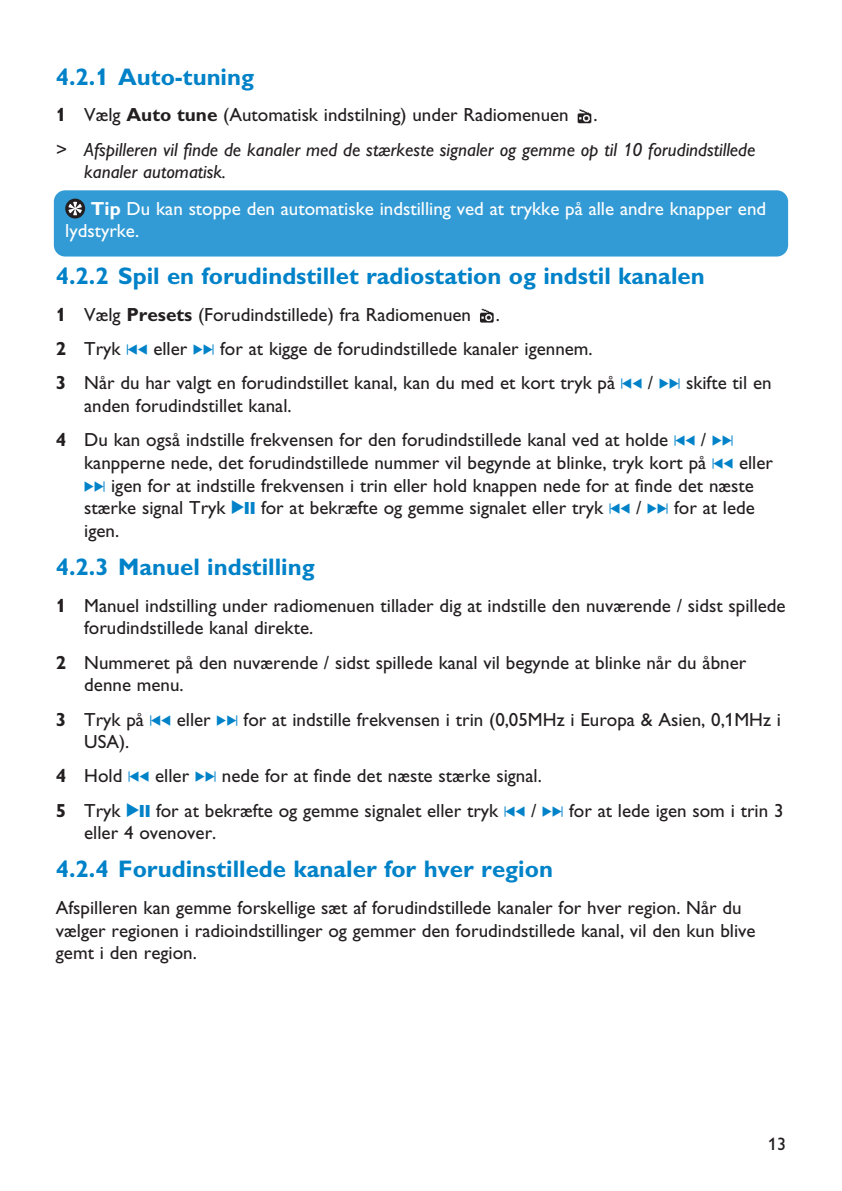
<style>
.page{position:relative;width:842px;height:1191px;background:#fff}
.page>*{position:absolute;margin:0;border:0;box-sizing:border-box;transform-origin:0 0}
.t1{font:700 24px "Gill Alt One";color:#0082c8}
.t2{font:19px/22.8px "Gill Alt One";color:#231f20}
.t3{font:italic 19px/22.8px "Gill Alt One";color:#231f20}
.t4{font:19px/22.8px "Gill Alt One";color:#fff}
.t5{font:18px "Gill Alt One";color:#231f20}
.s1{font-weight:700}
.s2{font-family:"Audio Four 4";color:#0082c8}
</style>
<div class="page">
<svg style="left:577px;top:109px;width:15px;height:15px"></svg>
<svg style="left:578px;top:110px;width:13px;height:13px"></svg>
<div style="left:54px;top:190px;width:734px;height:66px;background:#329bd5;border-radius:11px"></div>
<svg style="left:65px;top:199px;width:20px;height:19px"></svg>
<svg style="left:69px;top:202px;width:13px;height:13px"></svg>
<svg style="left:480px;top:309px;width:14px;height:13px"></svg>
<p class="t1" style="left:56px;top:68px;width:200px">4.2.1 Auto-tuning</p>
<p class="t2" style="left:56px;top:106px;width:514px"><span class="s1">1</span> Vælg <span class="s1">Auto tune</span> (Automatisk indstilning) under Radiomenuen</p>
<p class="t2" style="left:594px;top:106px;width:6px">.</p>
<p class="t3" style="left:84px;top:140px;width:673px;text-indent:-28px">&gt; Afspilleren vil finde de kanaler med de stærkeste signaler og gemme op til 10 forudindstillede kanaler automatisk.</p>
<p class="t4" style="left:65px;top:199px;width:702px;text-indent:26px"><span class="s1">Tip</span> Du kan stoppe den automatiske indstilling ved at trykke på alle andre knapper end lydstyrke.</p>
<p class="t1" style="left:56px;top:267px;width:650px">4.2.2 Spil en forudindstillet radiostation og indstil kanalen</p>
<p class="t2" style="left:56px;top:305px;width:417px"><span class="s1">1</span> Vælg <span class="s1">Presets</span> (Forudindstillede) fra Radiomenuen</p>
<p class="t2" style="left:56px;top:299px;width:717px;line-height:34.2px;text-indent:440px">.<br><span class="s1">2</span> Tryk <span class="s2">J(</span> eller <span class="s2">)K</span> for at kigge de forudindstillede kanaler igennem.<br><span class="s1">3</span> Når du har valgt en forudindstillet kanal, kan du med et kort tryk på <span class="s2">J(</span> / <span class="s2">)K</span> skifte til en</p>
<p class="t2" style="left:56px;top:390px;width:679px;line-height:34.2px;text-indent:28px">anden forudindstillet kanal.<br><span class="s1">4</span> Du kan også indstille frekvensen for den forudindstillede kanal ved at holde <span class="s2">J(</span> / <span class="s2">)K</span></p>
<p class="t2" style="left:84px;top:453px;width:690px">kanpperne nede, det forudindstillede nummer vil begynde at blinke, tryk kort på <span class="s2">J(</span> eller <span class="s2">)K</span> igen for at indstille frekvensen i trin eller hold knappen nede for at finde det næste stærke signal Tryk <span class="s2">2;</span> for at bekræfte og gemme signalet eller tryk <span class="s2">J(</span> / <span class="s2">)K</span> for at lede igen.</p>
<p class="t1" style="left:56px;top:558px;width:260px">4.2.3 Manuel indstilling</p>
<p class="t2" style="left:84px;top:596px;width:703px;text-indent:-28px"><span class="s1">1</span> Manuel indstilling under radiomenuen tillader dig at indstille den nuværende / sidst spillede forudindstillede kanal direkte.</p>
<p class="t2" style="left:84px;top:653px;width:664px;text-indent:-28px"><span class="s1">2</span> Nummeret på den nuværende / sidst spillede kanal vil begynde at blinke når du åbner denne menu.</p>
<p class="t2" style="left:84px;top:710px;width:698px;text-indent:-28px"><span class="s1">3</span> Tryk på <span class="s2">J(</span> eller <span class="s2">)K</span> for at indstille frekvensen i trin (0,05MHz i Europa &amp; Asien, 0,1MHz i<br>USA).</p>
<p class="t2" style="left:56px;top:761px;width:729px;line-height:34.2px"><span class="s1">4</span> Hold <span class="s2">J(</span> eller <span class="s2">)K</span> nede for at finde det næste stærke signal.<br><span class="s1">5</span> Tryk <span class="s2">2;</span> for at bekræfte og gemme signalet eller tryk <span class="s2">J(</span> / <span class="s2">)K</span> for at lede igen som i trin 3</p>
<p class="t2" style="left:84px;top:823px;width:134px">eller 4 ovenover.</p>
<p class="t1" style="left:56px;top:860px;width:499px">4.2.4 Forudinstillede kanaler for hver region</p>
<p class="t2" style="left:56px;top:898px;width:701px">Afspilleren kan gemme forskellige sæt af forudindstillede kanaler for hver region. Når du vælger regionen i radioindstillinger og gemmer den forudindstillede kanal, vil den kun blive gemt i den region.</p>
<p class="t5" style="left:768px;top:1137px;width:19px">13</p>
</div>
